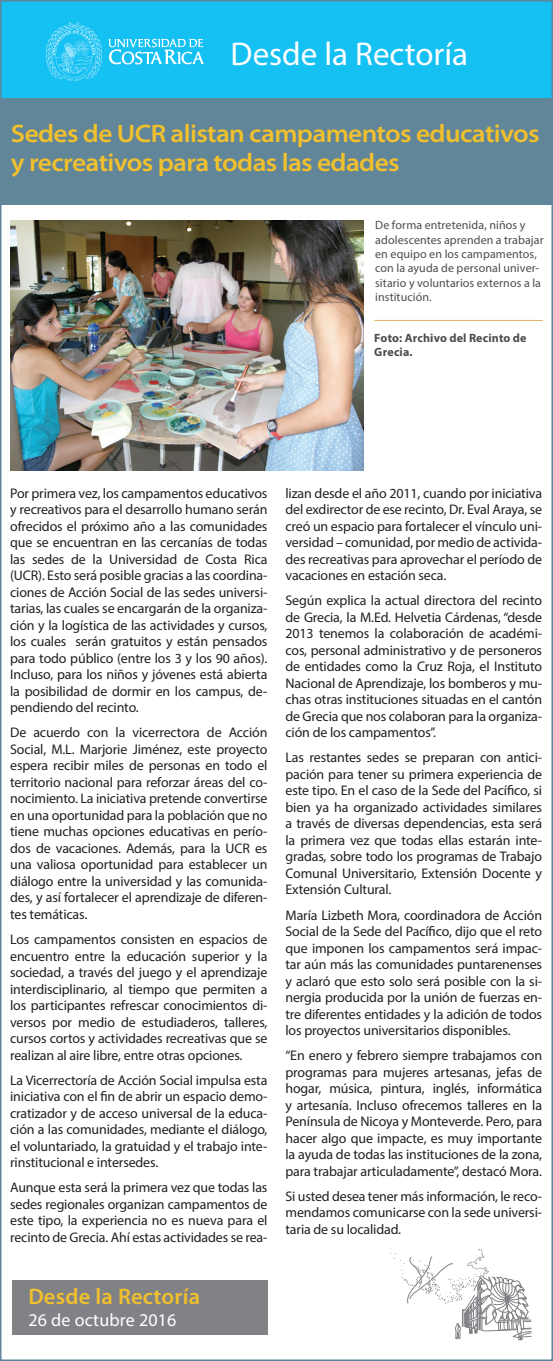
<style>
.page{position:relative;width:553px;height:1361px;background:#fff}
.page>*{position:absolute;margin:0;border:0;box-sizing:border-box;transform-origin:0 0}
.t1{font:33px "Myriad Pro";color:#fff}
.t2{font:600 semi-expanded 25.35px/28.5px "Myriad Pro";letter-spacing:-.025em;color:#f1c02d}
.t3{font:600 22.5px "Myriad Pro";letter-spacing:.01em;color:#f1c02d}
.t4{font:18px "Myriad Pro";letter-spacing:.01em;color:#fff}
.t5{font:13.95px/16.5px "Myriad Pro";letter-spacing:-.01em;color:#231f20;text-align:justify}
.t6{font:12px/14.4px "Myriad Pro";letter-spacing:.01em;color:#4b4c4d}
.t7{font:700 12px/14.4px "Myriad Pro";letter-spacing:.015em;color:#4b4c4d}
</style>
<div class="page">
<div style="left:1px;top:0;width:551px;height:128px;background:#15c0f2"></div>
<div style="left:1px;top:98px;width:552px;height:106px;background:#618599"></div>
<svg style="left:390px;top:1248px;width:141px;height:93px"></svg>
<div style="left:12px;top:1280px;width:255px;height:54px;background:#808285"></div>
<hr style="left:374px;top:320px;width:169px;height:1px;background:#e4b364">
<svg style="left:109px;top:39px;width:95px;height:25px"></svg>
<svg style="left:46px;top:22px;width:56px;height:59px"></svg>
<img style="left:11px;top:220px;width:352px;height:250px">
<h1 class="t1" style="left:230px;top:34px;width:239px">Desde la Rectoría</h1>
<h2 class="t2" style="left:11px;top:119px;width:530px">Sedes de UCR alistan campamentos educativos y recreativos para todas las edades</h2>
<p class="t6" style="left:375px;top:218px;width:170px">De forma entretenida, niños y adolescentes aprenden a trabajar en equipo en los campamentos, con la ayuda de personal univer&shy;sitario y voluntarios externos a la institución.</p>
<p class="t7" style="left:374px;top:330px;width:154px">Foto: Archivo del Recinto de<br>Grecia.</p>
<p class="t5" style="left:10px;top:485px;width:259px">Por primera vez, los campamentos educativos y recreativos para el desarrollo humano serán ofrecidos el próximo año a las comunidades que se encuentran en las cercanías de todas las sedes de la Universidad de Costa Rica (UCR). Esto será posible gracias a las coordina&shy;ciones de Acción Social de las sedes universi&shy;tarias, las cuales se encargarán de la organiza&shy;ción y la logística de las actividades y cursos, los cuales serán gratuitos y están pensados para todo público (entre los 3 y los 90 años).<br>Incluso, para los niños y jóvenes está abierta la posibilidad de dormir en los campus, de&shy;pendiendo del recinto.</p>
<p class="t5" style="left:10px;top:724px;width:259px">De acuerdo con la vicerrectora de Acción Social, M.L. Marjorie Jiménez, este proyecto espera recibir miles de personas en todo el territorio nacional para reforzar áreas del co&shy;nocimiento. La iniciativa pretende convertirse en una oportunidad para la población que no tiene muchas opciones educativas en perío&shy;dos de vacaciones. Además, para la UCR es una valiosa oportunidad para establecer un diálogo entre la universidad y las comunida&shy;des, y así fortalecer el aprendizaje de diferen&shy;tes temáticas.</p>
<p class="t5" style="left:10px;top:931px;width:259px">Los campamentos consisten en espacios de encuentro entre la educación superior y la sociedad, a través del juego y el aprendizaje interdisciplinario, al tiempo que permiten a los participantes refrescar conocimientos di&shy;versos por medio de estudiaderos, talleres, cursos cortos y actividades recreativas que se realizan al aire libre, entre otras opciones.</p>
<p class="t5" style="left:10px;top:1071px;width:259px">La Vicerrectoría de Acción Social impulsa esta iniciativa con el fin de abrir un espacio demo&shy;cratizador y de acceso universal de la educa&shy;ción a las comunidades, mediante el diálogo, el voluntariado, la gratuidad y el trabajo inte&shy;rinstitucional e intersedes.</p>
<p class="t5" style="left:10px;top:1179px;width:259px">Aunque esta será la primera vez que todas las sedes regionales organizan campamentos de este tipo, la experiencia no es nueva para el recinto de Grecia. Ahí estas actividades se rea-</p>
<h3 class="t3" style="left:28px;top:1282px;width:173px">Desde la Rectoría</h3>
<p class="t4" style="left:28px;top:1309px;width:150px">26 de octubre 2016</p>
<p class="t5" style="left:285px;top:485px;width:258px">lizan desde el año 2011, cuando por iniciativa del exdirector de ese recinto, Dr. Eval Araya, se creó un espacio para fortalecer el vínculo uni&shy;versidad – comunidad, por medio de activida&shy;des recreativas para aprovechar el período de vacaciones en estación seca.</p>
<p class="t5" style="left:285px;top:592px;width:258px">Según explica la actual directora del recinto de Grecia, la M.Ed. Helvetia Cárdenas, “desde 2013 tenemos la colaboración de académi&shy;cos, personal administrativo y de personeros de entidades como la Cruz Roja, el Instituto Nacional de Aprendizaje, los bomberos y mu&shy;chas otras instituciones situadas en el cantón de Grecia que nos colaboran para la organiza&shy;ción de los campamentos”.</p>
<p class="t5" style="left:285px;top:749px;width:258px">Las restantes sedes se preparan con antici&shy;pación para tener su primera experiencia de este tipo. En el caso de la Sede del Pacífico, si bien ya ha organizado actividades similares a través de diversas dependencias, esta será la primera vez que todas ellas estarán inte&shy;gradas, sobre todo los programas de Trabajo Comunal Universitario, Extensión Docente y Extensión Cultural.</p>
<p class="t5" style="left:285px;top:906px;width:258px">María Lizbeth Mora, coordinadora de Acción Social de la Sede del Pacífico, dijo que el reto que imponen los campamentos será impac&shy;tar aún más las comunidades puntarenenses y aclaró que esto solo será posible con la si&shy;nergia producida por la unión de fuerzas en&shy;tre diferentes entidades y la adición de todos los proyectos universitarios disponibles.</p>
<p class="t5" style="left:285px;top:1047px;width:258px">“En enero y febrero siempre trabajamos con programas para mujeres artesanas, jefas de hogar, música, pintura, inglés, informática y artesanía. Incluso ofrecemos talleres en la Península de Nicoya y Monteverde. Pero, para hacer algo que impacte, es muy importante la ayuda de todas las instituciones de la zona, para trabajar articuladamente”, destacó Mora.</p>
<p class="t5" style="left:285px;top:1187px;width:258px">Si usted desea tener más información, le reco&shy;mendamos comunicarse con la sede universi&shy;taria de su localidad.</p>
</div>
